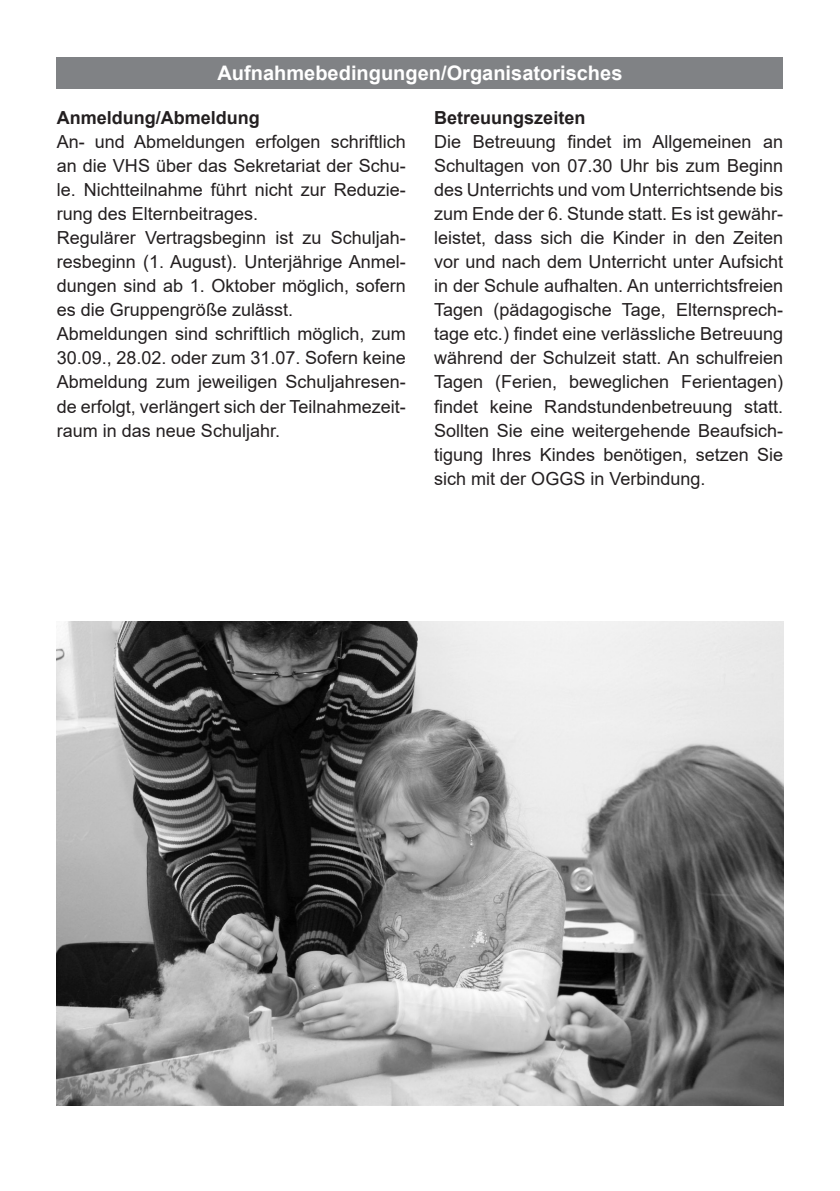
<style>
.page{position:relative;width:840px;height:1191px;background:#fff}
.page>*{position:absolute;margin:0;border:0;box-sizing:border-box;transform-origin:0 0}
.t1{font:700 20px "Arial";color:#fff}
._3_Kasten-tk{font:18px/24px "Arial";color:#231f20;text-align:justify}
._3_tk{font:18px/24px "Arial";color:#231f20;text-align:justify}
._3_ti_9PT{font:700 18px "Arial";color:#231f20}
</style>
<div class="page">
<img style="left:57px;top:622px;width:725px;height:484px">
<div style="left:57px;top:57px;width:725px;height:31px;background:#808285"></div>
<p class="t1" style="left:217px;top:59px;width:406px">Aufnahmebedingungen/Organisatorisches</p>
<p class="_3_ti_9PT" style="left:57px;top:105px;width:205px">Anmeldung/Abmeldung</p>
<p class="_3_tk" style="left:57px;top:130px;width:350px">An- und Abmeldungen erfolgen schriftlich an die VHS über das Sekretariat der Schu&shy;le. Nichtteilnahme führt nicht zur Reduzie&shy;rung des Elternbeitrages.</p>
<p class="_3_tk" style="left:57px;top:226px;width:350px">Regulärer Vertragsbeginn ist zu Schuljah&shy;resbeginn (1. August). Unterjährige Anmel&shy;dungen sind ab 1. Oktober möglich, sofern es die Gruppengröße zulässt.</p>
<p class="_3_Kasten-tk" style="left:57px;top:322px;width:350px">Abmeldungen sind schriftlich möglich, zum 30.09., 28.02. oder zum 31.07. Sofern keine Abmeldung zum jeweiligen Schuljahresen&shy;de erfolgt, verlängert sich der Teilnahmezeit&shy;raum in das neue Schuljahr.</p>
<p class="_3_ti_9PT" style="left:434px;top:105px;width:153px">Betreuungszeiten</p>
<p class="_3_Kasten-tk" style="left:434px;top:130px;width:350px">Die Betreuung findet im Allgemeinen an Schultagen von 07.30 Uhr bis zum Beginn des Unterrichts und vom Unterrichtsende bis zum Ende der 6. Stunde statt. Es ist gewähr&shy;leistet, dass sich die Kinder in den Zeiten vor und nach dem Unterricht unter Aufsicht in der Schule aufhalten. An unterrichtsfreien Tagen (pädagogische Tage, Elternsprech&shy;tage etc.) findet eine verlässliche Betreuung während der Schulzeit statt. An schulfreien Tagen (Ferien, beweglichen Ferientagen) findet keine Randstundenbetreuung statt.<br>Sollten Sie eine weitergehende Beaufsich&shy;tigung Ihres Kindes benötigen, setzen Sie sich mit der OGGS in Verbindung.</p>
</div>
